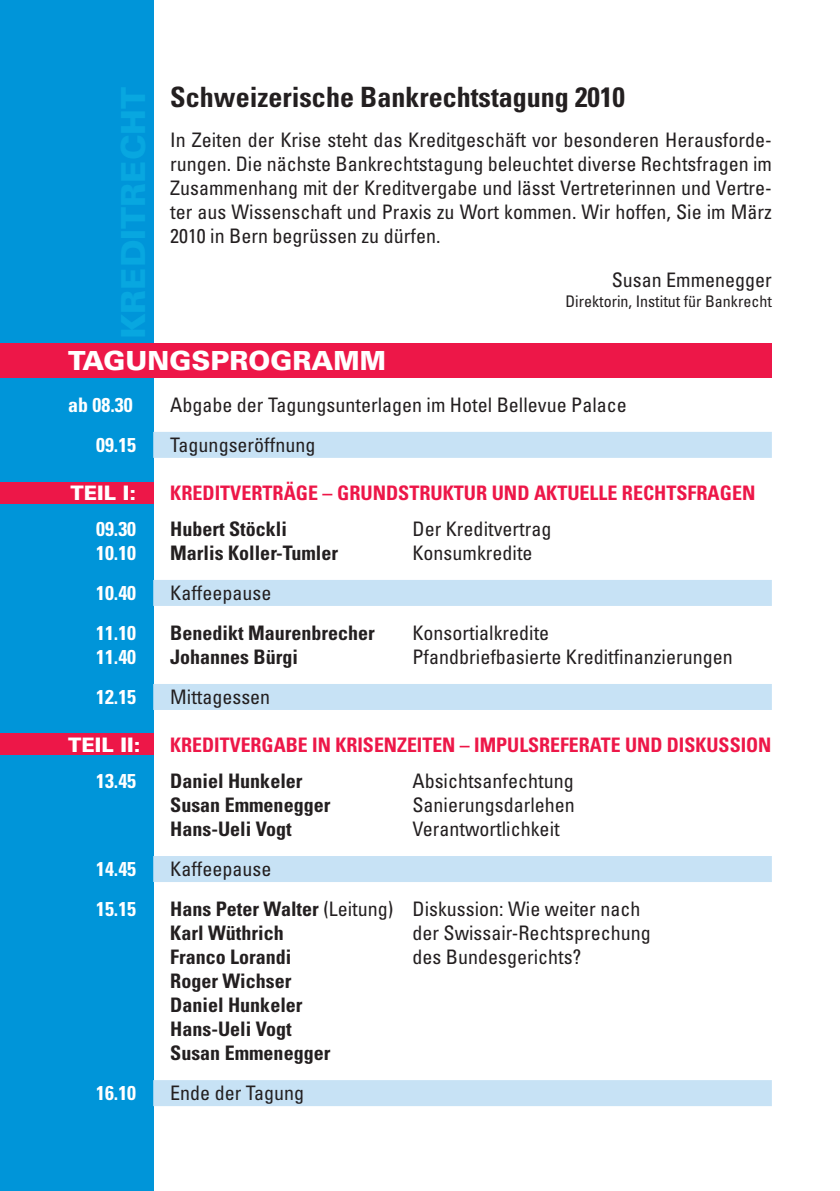
<style>
.page{position:relative;width:840px;height:1191px;background:#fff}
.page>*{position:absolute;margin:0;border:0;box-sizing:border-box;transform-origin:0 0}
.t1{font:700 condensed 28px "Univers";color:#231f20}
.t2{font:900 26.4px "Univers";color:#fff}
.t3{font:condensed 20px/24px "Univers";color:#231f20;text-align:justify}
.t4{font:700 condensed 20px/24px "Univers";color:#231f20}
.t5{font:700 condensed 20px "Univers";color:#ed1748}
.t6{font:700 condensed 20px "Univers";color:#fff}
.t7{font:900 20px "Univers";color:#fff}
.t8{font:condensed 16px "Univers";color:#231f20}
.s1{font-weight:700}
</style>
<div class="page">
<div style="left:0;top:0;width:153px;height:1191px;background:#0095d9"></div>
<div style="left:0;top:482px;width:153px;height:21px;background:#ed1748"></div>
<div style="left:0;top:733px;width:153px;height:22px;background:#ed1748"></div>
<div style="left:153px;top:432px;width:618px;height:26px;background:#c7e2f5"></div>
<div style="left:153px;top:580px;width:618px;height:26px;background:#c7e2f5"></div>
<div style="left:153px;top:684px;width:618px;height:26px;background:#c7e2f5"></div>
<div style="left:153px;top:856px;width:618px;height:26px;background:#c7e2f5"></div>
<div style="left:153px;top:1080px;width:618px;height:26px;background:#c7e2f5"></div>
<div style="left:0;top:344px;width:771px;height:34px;background:#ed1748"></div>
<h1 class="t1" style="left:170px;top:80px;width:456px">Schweizerische Bankrechtstagung 2010</h1>
<p class="t3" style="left:170px;top:128px;width:602px">In Zeiten der Krise steht das Kreditgeschäft vor besonderen Herausforde&shy;rungen. Die nächste Bankrechtstagung beleuchtet diverse Rechtsfragen im Zusammenhang mit der Kreditvergabe und lässt Vertreterinnen und Vertre&shy;ter aus Wissenschaft und Praxis zu Wort kommen. Wir hoffen, Sie im März 2010 in Bern begrüssen zu dürfen.</p>
<p class="t3" style="left:611px;top:268px;width:161px">Susan Emmenegger</p>
<p class="t8" style="left:565px;top:291px;width:208px">Direktorin, Institut für Bankrecht</p>
<h2 class="t2" style="left:68px;top:344px;width:319px">TAGUNGSPROGRAMM</h2>
<p class="t6" style="left:68px;top:392px;width:66px">ab 08.30</p>
<p class="t3" style="left:170px;top:392px;width:458px">Abgabe der Tagungsunterlagen im Hotel Bellevue Palace</p>
<p class="t6" style="left:96px;top:432px;width:41px">09.15</p>
<p class="t3" style="left:170px;top:432px;width:147px">Tagungseröffnung</p>
<p class="t7" style="left:70px;top:480px;width:67px">TEIL I:</p>
<p class="t5" style="left:170px;top:480px;width:586px">KREDITVERTRÄGE – GRUNDSTRUKTUR UND AKTUELLE RECHTSFRAGEN</p>
<p class="t6" style="left:96px;top:516px;width:41px">09.30</p>
<p class="t4" style="left:170px;top:516px;width:118px">Hubert Stöckli</p>
<p class="t3" style="left:412px;top:516px;width:140px">Der Kreditvertrag</p>
<p class="t6" style="left:96px;top:540px;width:41px">10.10</p>
<p class="t4" style="left:170px;top:540px;width:169px">Marlis Koller-Tumler</p>
<p class="t3" style="left:412px;top:540px;width:121px">Konsumkredite</p>
<p class="t6" style="left:96px;top:580px;width:41px">10.40</p>
<p class="t3" style="left:170px;top:580px;width:103px">Kaffeepause</p>
<p class="t6" style="left:96px;top:620px;width:41px">11.10</p>
<p class="t4" style="left:170px;top:620px;width:206px">Benedikt Maurenbrecher</p>
<p class="t3" style="left:412px;top:620px;width:138px">Konsortialkredite</p>
<p class="t6" style="left:96px;top:644px;width:41px">11.40</p>
<p class="t4" style="left:170px;top:644px;width:129px">Johannes Bürgi</p>
<p class="t3" style="left:412px;top:644px;width:321px">Pfandbriefbasierte Kreditfinanzierungen</p>
<p class="t6" style="left:96px;top:684px;width:41px">12.15</p>
<p class="t3" style="left:170px;top:684px;width:101px">Mittagessen</p>
<p class="t7" style="left:68px;top:732px;width:74px">TEIL II:</p>
<p class="t5" style="left:170px;top:732px;width:602px">KREDITVERGABE IN KRISENZEITEN – IMPULSREFERATE UND DISKUSSION</p>
<p class="t6" style="left:96px;top:768px;width:41px">13.45</p>
<p class="t4" style="left:170px;top:768px;width:134px">Daniel Hunkeler</p>
<p class="t3" style="left:412px;top:768px;width:163px">Absichtsanfechtung</p>
<p class="t4" style="left:170px;top:792px;width:161px">Susan Emmenegger</p>
<p class="t3" style="left:412px;top:792px;width:164px">Sanierungsdarlehen</p>
<p class="t4" style="left:170px;top:816px;width:123px">Hans-Ueli Vogt</p>
<p class="t3" style="left:412px;top:816px;width:149px">Verantwortlichkeit</p>
<p class="t6" style="left:96px;top:856px;width:41px">14.45</p>
<p class="t3" style="left:170px;top:856px;width:103px">Kaffeepause</p>
<p class="t6" style="left:96px;top:896px;width:41px">15.15</p>
<p class="t3" style="left:170px;top:896px;width:471px"><span class="s1">Hans Peter Walter</span> (Leitung) Diskussion: Wie weiter nach<br><span class="s1">Karl Wüthrich</span></p>
<p class="t3" style="left:412px;top:920px;width:240px">der Swissair-Rechtsprechung</p>
<p class="t4" style="left:170px;top:944px;width:123px">Franco Lorandi</p>
<p class="t3" style="left:412px;top:944px;width:170px">des Bundesgerichts?</p>
<p class="t4" style="left:170px;top:968px;width:161px">Roger Wichser<br>Daniel Hunkeler<br>Hans-Ueli Vogt<br>Susan Emmenegger</p>
<p class="t6" style="left:96px;top:1080px;width:41px">16.10</p>
<p class="t3" style="left:170px;top:1080px;width:135px">Ende der Tagung</p>
</div>
